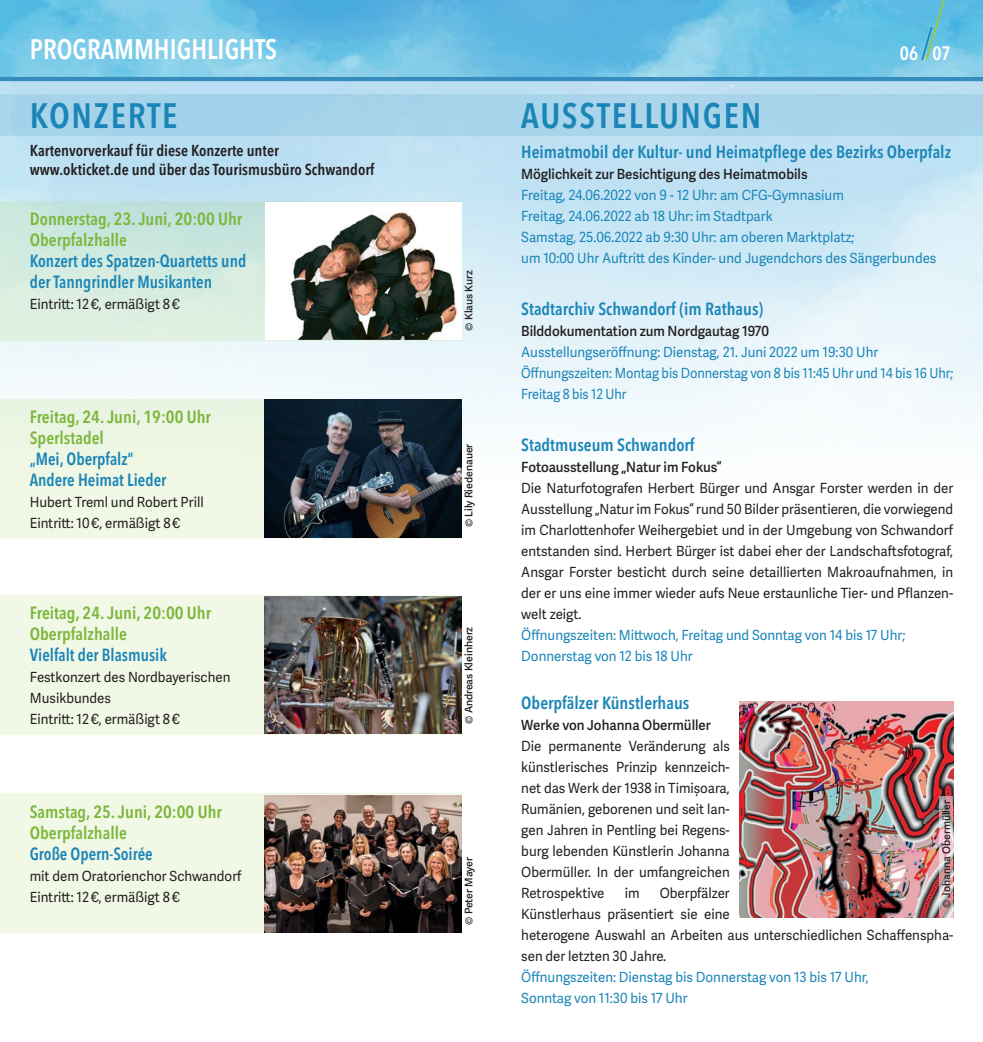
<style>
.page{position:relative;width:983px;height:1042px;background:#fff}
.page>*{position:absolute;margin:0;border:0;box-sizing:border-box;transform-origin:0 0}
.t1{font:600 condensed 35px "Avenir Next LT Pro";letter-spacing:.05em;color:#1a85b7}
.Urzeit{font:600 condensed 28px "Avenir Next LT Pro";color:#fff;scale:.95 1}
.Urzeit-2{font:600 condensed 19.25px "Avenir Next LT Pro";color:#fff;scale:.95 1}
.Urzeit-3{font:600 condensed 17.5px/21px "Avenir Next LT Pro";color:#7bb73b}
.Urzeit-4{font:600 condensed 17.5px "Avenir Next LT Pro";color:#1a85b7}
.Datum{font:600 condensed 17.5px/21px "Avenir Next LT Pro";color:#1a85b7;scale:.95 1}
.t2{font:600 condensed 15.75px/18.9px "Avenir Next LT Pro";color:#231f20}
.Fließtext{font:14px/21px "Adelle Sans";color:#231f20;text-align:justify;scale:.95 1}
.Fließtext-2{font:14px/21px "Adelle Sans";color:#1a85b7;scale:.95 1}
.Urzeit-5{font:14px/21px "Adelle Sans";color:#231f20;scale:.95 1}
.Fließtext_Headline{font:600 14px "Adelle Sans";color:#231f20;scale:.95 1}
.Fließtext-3{font:14px/21px "Adelle Sans";color:#1a85b7;scale:.91 1}
.t3{font:600 10.5px "Adelle Sans";color:#231f20}
</style>
<div class="page">
<img style="left:0;top:81px;width:982px;height:404px">
<img style="left:0;top:0;width:982px;height:77px">
<hr style="left:0;top:77px;width:982px;height:4px;background:#368dbd">
<svg style="left:919px;top:0;width:32px;height:62px;background:#66c0da"></svg>
<div style="left:0;top:201px;width:461px;height:139px;background:linear-gradient(to bottom,#c0e2dc,#e3f2e2)"></div>
<div style="left:0;top:399px;width:461px;height:139px;background:#f0f7e4"></div>
<div style="left:0;top:595px;width:461px;height:139px;background:#f1f8e5"></div>
<div style="left:0;top:794px;width:461px;height:139px;background:#f1f8e5"></div>
<div style="left:0;top:94px;width:982px;height:41px;background:#a6d3ea"></div>
<img style="left:739px;top:701px;width:213px;height:217px">
<svg style="left:939px;top:796px;width:13px;height:122px;background:#d3b5bb"></svg>
<div style="left:265px;top:202px;width:196px;height:138px;background:#fff"></div>
<img style="left:290px;top:212px;width:167px;height:128px">
<img style="left:265px;top:399px;width:196px;height:138px">
<img style="left:265px;top:596px;width:196px;height:138px">
<img style="left:265px;top:795px;width:196px;height:138px">
<p class="Urzeit" style="left:30px;top:32px;width:262px">PROGRAMMHIGHLIGHTS</p>
<p class="Urzeit-2" style="left:899px;top:41px;width:55px">06 07</p>
<p class="t1" style="left:30px;top:94px;width:149px">KONZERTE</p>
<p class="t2" style="left:30px;top:141px;width:346px">Kartenvorverkauf für diese Konzerte unter www.okticket.de und über das Tourismusbüro Schwandorf</p>
<p class="Urzeit-3" style="left:30px;top:208px;width:214px">Donnerstag, 23. Juni, 20:00 Uhr<br>Oberpfalzhalle</p>
<p class="Datum" style="left:30px;top:250px;width:229px">Konzert des Spatzen-Quartetts und der Tanngrindler Musikanten</p>
<p class="Urzeit-5" style="left:30px;top:293px;width:159px">Eintritt: 12 €, ermäßigt 8 €</p>
<p class="Urzeit-3" style="left:30px;top:406px;width:183px">Freitag, 24. Juni, 19:00 Uhr<br>Sperlstadel</p>
<p class="Datum" style="left:30px;top:448px;width:145px">„Mei, Oberpfalz“<br>Andere Heimat Lieder</p>
<p class="Urzeit-5" style="left:30px;top:491px;width:184px">Hubert Treml und Robert Prill</p>
<p class="Urzeit-5" style="left:30px;top:512px;width:160px">Eintritt: 10 €, ermäßigt 8 €</p>
<p class="Urzeit-3" style="left:30px;top:602px;width:183px">Freitag, 24. Juni, 20:00 Uhr<br>Oberpfalzhalle</p>
<p class="Datum" style="left:30px;top:644px;width:146px">Vielfalt der Blasmusik</p>
<p class="Urzeit-5" style="left:30px;top:665px;width:212px">Festkonzert des Nordbayerischen<br>Musikbundes</p>
<p class="Urzeit-5" style="left:30px;top:707px;width:159px">Eintritt: 12 €, ermäßigt 8 €</p>
<p class="Urzeit-3" style="left:30px;top:801px;width:193px">Samstag, 25. Juni, 20:00 Uhr<br>Oberpfalzhalle</p>
<p class="Datum" style="left:30px;top:843px;width:131px">Große Opern-Soirée</p>
<p class="Urzeit-5" style="left:30px;top:865px;width:224px">mit dem Oratorienchor Schwandorf</p>
<p class="Urzeit-5" style="left:30px;top:886px;width:159px">Eintritt: 12 €, ermäßigt 8 €</p>
<p class="t3" style="left:461px;top:331px;width:62px;rotate:-90deg">© Klaus Kurz</p>
<p class="t3" style="left:461px;top:527px;width:85px;rotate:-90deg">© Lily Riedenauer</p>
<p class="t3" style="left:461px;top:724px;width:99px;rotate:-90deg">© Andreas Kleinherz</p>
<p class="t3" style="left:461px;top:925px;width:69px;rotate:-90deg">© Peter Mayer</p>
<p class="t1" style="left:521px;top:94px;width:241px">AUSSTELLUNGEN</p>
<p class="Urzeit-4" style="left:521px;top:142px;width:431px">Heimatmobil der Kultur- und Heimatpflege des Bezirks Oberpfalz</p>
<p class="Fließtext_Headline" style="left:521px;top:164px;width:303px">Möglichkeit zur Besichtigung des Heimatmobils</p>
<p class="Fließtext-2" style="left:521px;top:184px;width:341px">Freitag, 24.06.2022 von 9 - 12 Uhr: am CFG-Gymnasium</p>
<p class="Fließtext-2" style="left:521px;top:205px;width:266px">Freitag, 24.06.2022 ab 18 Uhr: im Stadtpark</p>
<p class="Fließtext-2" style="left:521px;top:226px;width:438px">Samstag, 25.06.2022 ab 9:30 Uhr: am oberen Marktplatz;<br>um 10:00 Uhr Auftritt des Kinder- und Jugendchors des Sängerbundes</p>
<p class="Urzeit-4" style="left:521px;top:299px;width:243px">Stadtarchiv Schwandorf (im Rathaus)</p>
<p class="Fließtext_Headline" style="left:521px;top:321px;width:262px">Bilddokumentation zum Nordgautag 1970</p>
<p class="Fließtext-2" style="left:521px;top:341px;width:377px">Ausstellungseröffnung: Dienstag, 21. Juni 2022 um 19:30 Uhr</p>
<p class="Fließtext-3" style="left:521px;top:362px;width:476px">Öffnungszeiten: Montag bis Donnerstag von 8 bis 11:45 Uhr und 14 bis 16 Uhr;<br>Freitag 8 bis 12 Uhr</p>
<p class="Urzeit-4" style="left:521px;top:434px;width:175px">Stadtmuseum Schwandorf</p>
<p class="Fließtext_Headline" style="left:521px;top:457px;width:212px">Fotoausstellung „Natur im Fokus“</p>
<p class="Fließtext" style="left:521px;top:477px;width:456px">Die Naturfotografen Herbert Bürger und Ansgar Forster werden in der Ausstellung „Natur im Fokus“ rund 50 Bilder präsentieren, die vorwiegend im Charlottenhofer Weihergebiet und in der Umgebung von Schwandorf entstanden sind. Herbert Bürger ist dabei eher der Landschaftsfotograf, Ansgar Forster besticht durch seine detaillierten Makroaufnahmen, in der er uns eine immer wieder aufs Neue erstaunliche Tier- und Pflanzen&shy;welt zeigt.</p>
<p class="Fließtext-2" style="left:521px;top:624px;width:405px">Öffnungszeiten: Mittwoch, Freitag und Sonntag von 14 bis 17 Uhr;<br>Donnerstag von 12 bis 18 Uhr</p>
<p class="Urzeit-4" style="left:521px;top:692px;width:169px">Oberpfälzer Künstlerhaus</p>
<p class="Fließtext_Headline" style="left:521px;top:715px;width:201px">Werke von Johanna Obermüller</p>
<p class="Fließtext" style="left:521px;top:735px;width:221px">Die permanente Veränderung als künstlerisches Prinzip kennzeich&shy;net das Werk der 1938 in Timișoara, Rumänien, geborenen und seit lan&shy;gen Jahren in Pentling bei Regens&shy;burg lebenden Künstlerin Johanna Obermüller. In der umfangreichen Retrospektive</p>
<p class="t3" style="left:938px;top:908px;width:109px;rotate:-90deg">© Johanna Obermüller</p>
<p class="Fließtext" style="left:521px;top:882px;width:455px;text-align:left;text-indent:138px">Oberpfälzer<br>Künstlerhaus präsentiert sie eine<br>heterogene Auswahl an Arbeiten aus unterschiedlichen Schaffenspha&shy;sen der letzten 30 Jahre.</p>
<p class="Fließtext-2" style="left:521px;top:966px;width:367px">Öffnungszeiten: Dienstag bis Donnerstag von 13 bis 17 Uhr,<br>Sonntag von 11:30 bis 17 Uhr</p>
<p class="Fließtext" style="left:624px;top:882px;width:17px">im</p>
</div>
